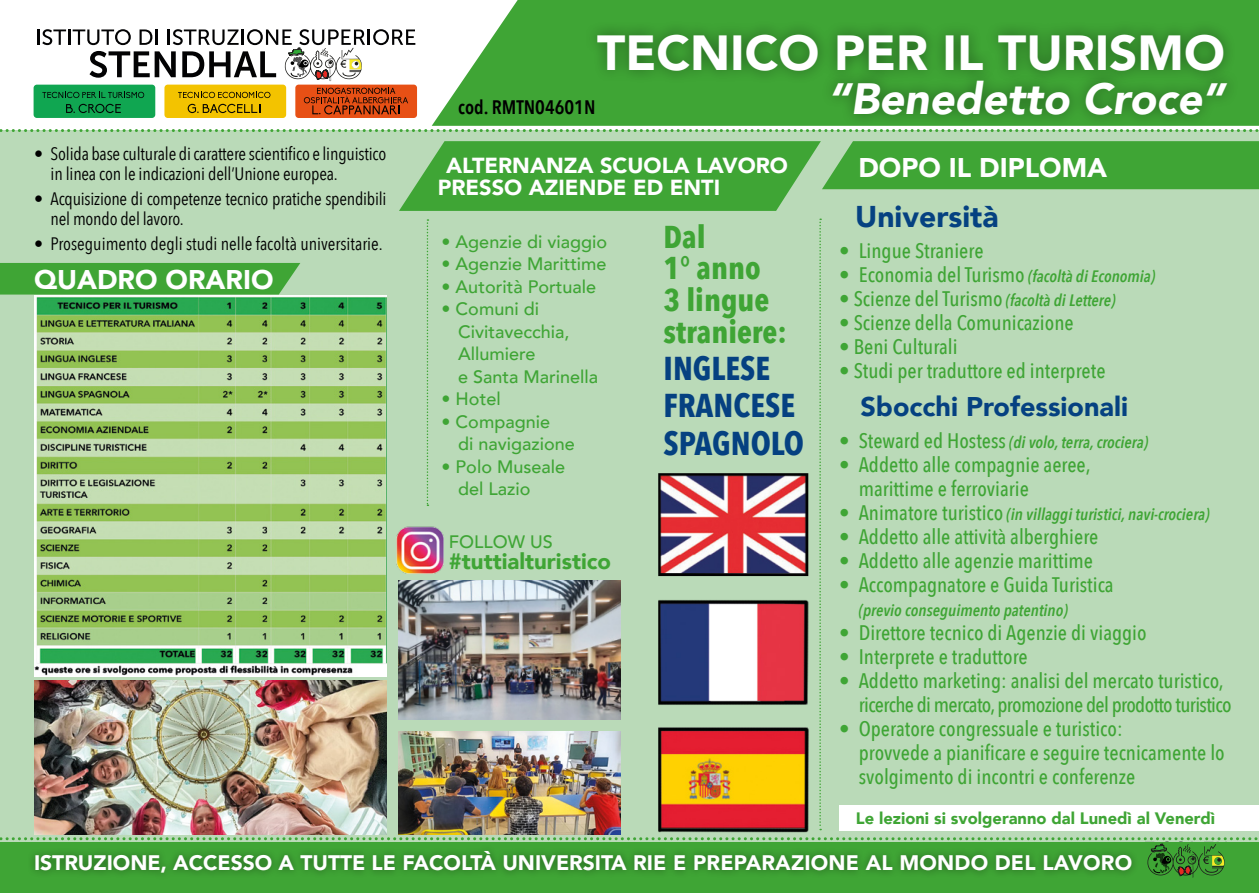
<style>
.page{position:relative;width:1259px;height:893px;background:#fff}
.page>*{position:absolute;margin:0;border:0;box-sizing:border-box;transform-origin:0 0}
.t1{font:900 49.2px "Avenir";color:#fff}
.t2{font:italic 900 43.65px "Avenir";color:#fff}
.t3{font:700 33px/37.5px "Avenir Next Condensed";color:#054181}
.t4{font:700 31.5px/31.5px "Avenir Next Condensed";color:#3fa535}
.t5{font:900 30px "Avenir";color:#054181}
.t6{font:900 27px "Avenir";color:#fff}
.t7{font:900 27px "Avenir";color:#054181}
.t8{font:900 22.2px "Avenir";color:#3fa535}
.t9{font:900 21.75px/21.9px "Avenir";color:#fff}
.t10{font:500 21px/24px "Avenir Next Condensed";color:#3fa535}
.t11{font:500 21px/24px "Avenir Next Condensed";letter-spacing:-.03em;color:#3fa535}
.t12{font:900 21px "Avenir";color:#fff}
.t13{font:600 19.5px "Avenir Next Condensed";color:#000}
.t14{font:18px/19.5px "Avenir Next Condensed";letter-spacing:-.01em;color:#000}
.t15{font:500 18px/22.5px "Avenir";color:#3fa535}
.t16{font:italic 600 16.5px "Avenir Next Condensed";color:#3fa535}
.t17{font:900 16.5px "Avenir";color:#3fa535}
.s1{font-weight:600;font-style:italic;font-size:16.5px}
.s2{font-weight:500;font-style:normal;font-size:21px}
</style>
<div class="page">
<div style="left:0;top:131px;width:1259px;height:762px;background:#badab8"></div>
<div style="left:839px;top:805px;width:420px;height:26px;background:#fff"></div>
<div style="left:0;top:842px;width:1259px;height:51px;background:#3fa535"></div>
<svg style="left:432px;top:0;width:827px;height:126px;background:#56b04d"></svg>
<div style="left:583px;top:20px;width:653px;height:65px;background:#000;opacity:.39"></div>
<div style="left:820px;top:68px;width:420px;height:60px;background:#000;opacity:.39"></div>
<div style="left:34px;top:85px;width:121px;height:33px;background:#10a651;border-radius:3px"></div>
<div style="left:164px;top:85px;width:122px;height:33px;background:#f3c300;border-radius:3px"></div>
<div style="left:295px;top:85px;width:122px;height:33px;background:#e75015;border-radius:3px"></div>
<svg style="left:42px;top:92px;width:102px;height:6px"></svg>
<svg style="left:66px;top:104px;width:55px;height:9px"></svg>
<svg style="left:178px;top:92px;width:92px;height:6px"></svg>
<svg style="left:188px;top:104px;width:72px;height:9px"></svg>
<svg style="left:304px;top:88px;width:104px;height:26px"></svg>
<svg style="left:37px;top:29px;width:378px;height:52px"></svg>
<svg style="left:0;top:129px;width:1259px;height:3px"></svg>
<img style="left:34px;top:296px;width:352px;height:380px">
<div style="left:0;top:263px;width:300px;height:32px;background:#3fa535"></div>
<svg style="left:399px;top:141px;width:860px;height:70px"></svg>
<img style="left:399px;top:580px;width:221px;height:139px">
<img style="left:399px;top:732px;width:221px;height:102px">
<img style="left:34px;top:680px;width:352px;height:155px">
<img style="left:396px;top:527px;width:47px;height:47px">
<img style="left:658px;top:473px;width:151px;height:360px">
<svg style="left:427px;top:219px;width:1px;height:287px"></svg>
<svg style="left:819px;top:219px;width:2px;height:611px"></svg>
<svg style="left:0;top:837px;width:1258px;height:40px"></svg>
<div style="left:27px;top:844px;width:1112px;height:37px;background:#000;opacity:.4"></div>
<h1 class="t1" style="left:597px;top:10px;width:629px">TECNICO PER IL TURISMO</h1>
<p class="t13" style="left:458px;top:90px;width:139px">cod. RMTN04601N</p>
<h2 class="t2" style="left:828px;top:63px;width:398px">“Benedetto Croce”</h2>
<p class="t14" style="left:51px;top:144px;width:337px;text-indent:-17px">• Solida base culturale dicarattere scientifico e linguistico in linea con le indicazioni dell’Unione europea.</p>
<p class="t14" style="left:51px;top:189px;width:337px;text-indent:-17px">• Acquisizione di competenze tecnico pratiche spendibili nel mondo del lavoro.</p>
<p class="t14" style="left:34px;top:234px;width:350px">• Proseguimento degli studi nelle facoltà universitarie.</p>
<p class="t15" style="left:441px;top:229px;width:167px">• Agenzie di viaggio</p>
<p class="t15" style="left:441px;top:252px;width:166px">• Agenzie Marittime</p>
<p class="t15" style="left:441px;top:274px;width:156px">• Autorità Portuale</p>
<p class="t15" style="left:458px;top:297px;width:142px;text-indent:-17px">• Comuni di<br>Civitavecchia,<br>Allumiere<br>e Santa Marinella</p>
<p class="t15" style="left:441px;top:387px;width:61px">• Hotel</p>
<p class="t15" style="left:458px;top:409px;width:118px;text-indent:-17px">• Compagnie<br>di navigazione</p>
<p class="t15" style="left:458px;top:454px;width:108px;text-indent:-17px">• Polo Museale del Lazio</p>
<p class="t9" style="left:438px;top:154px;width:352px;text-indent:9px">ALTERNANZA SCUOLA LAVORO<br>PRESSO AZIENDE ED ENTI</p>
<p class="t6" style="left:858px;top:145px;width:250px">DOPO IL DIPLOMA</p>
<h3 class="t5" style="left:855px;top:191px;width:145px">Università</h3>
<h3 class="t4" style="left:663px;top:221px;width:125px">Dal<br>1° anno<br>3 lingue straniere:</h3>
<h3 class="t3" style="left:663px;top:349px;width:142px">INGLESE<br>FRANCESE<br>SPAGNOLO</h3>
<p class="t10" style="left:839px;top:239px;width:146px">• Lingue Straniere</p>
<p class="t10" style="left:839px;top:263px;width:317px">• Economia del Turismo <span class="s1">(facoltà di Economia)</span></p>
<p class="t10" style="left:839px;top:287px;width:278px">• Scienze del Turismo <span class="s1">(facoltà di Lettere)</span></p>
<p class="t10" style="left:839px;top:311px;width:236px">• Scienze della Comunicazione</p>
<p class="t10" style="left:839px;top:335px;width:120px">• Beni Culturali</p>
<p class="t10" style="left:839px;top:359px;width:268px">• Studi per traduttore ed interprete</p>
<p class="t6" style="left:34px;top:256px;width:241px">QUADRO ORARIO</p>
<p class="t7" style="left:860px;top:384px;width:269px">Sbocchi Professionali</p>
<p class="t16" style="left:839px;top:432px;width:310px"><span class="s2">• Steward ed Hostess</span> (di volo, terra, crociera)</p>
<p class="t10" style="left:858px;top:453px;width:233px;text-indent:-20px">• Addetto alle compagnie aeree, marittime e ferroviarie</p>
<p class="t16" style="left:839px;top:504px;width:372px"><span class="s2">• Animatore turistico</span> (in villaggi turistici, navi-crociera)</p>
<p class="t10" style="left:839px;top:525px;width:261px">• Addetto alle attività alberghiere</p>
<p class="t10" style="left:839px;top:549px;width:255px">• Addetto alle agenzie marittime</p>
<p class="t10" style="left:839px;top:573px;width:276px">• Accompagnatore e Guida Turistica</p>
<p class="t16" style="left:858px;top:600px;width:210px">(previo conseguimento patentino)</p>
<p class="t10" style="left:839px;top:621px;width:309px">• Direttore tecnico di Agenzie di viaggio</p>
<p class="t10" style="left:839px;top:645px;width:190px">• Interprete e traduttore</p>
<p class="t11" style="left:858px;top:669px;width:374px;text-indent:-20px">• Addetto marketing: analisi del mercato turistico, ricerche di mercato, promozione del prodotto turistico</p>
<p class="t10" style="left:858px;top:717px;width:367px;text-indent:-20px">• Operatore congressuale e turistico:<br>provvede a pianificare e seguire tecnicamente lo svolgimento di incontri e conferenze</p>
<p class="t15" style="left:449px;top:529px;width:105px">FOLLOW US</p>
<p class="t8" style="left:449px;top:542px;width:164px">#tuttialturistico</p>
<p class="t17" style="left:856px;top:804px;width:361px">Le lezioni si svolgeranno dal Lunedì al Venerdì</p>
<p class="t12" style="left:34px;top:845px;width:1099px">ISTRUZIONE, ACCESSO A TUTTE LE FACOLTÀ UNIVERSITA RIE E PREPARAZIONE AL MONDO DEL LAVORO</p>
</div>
